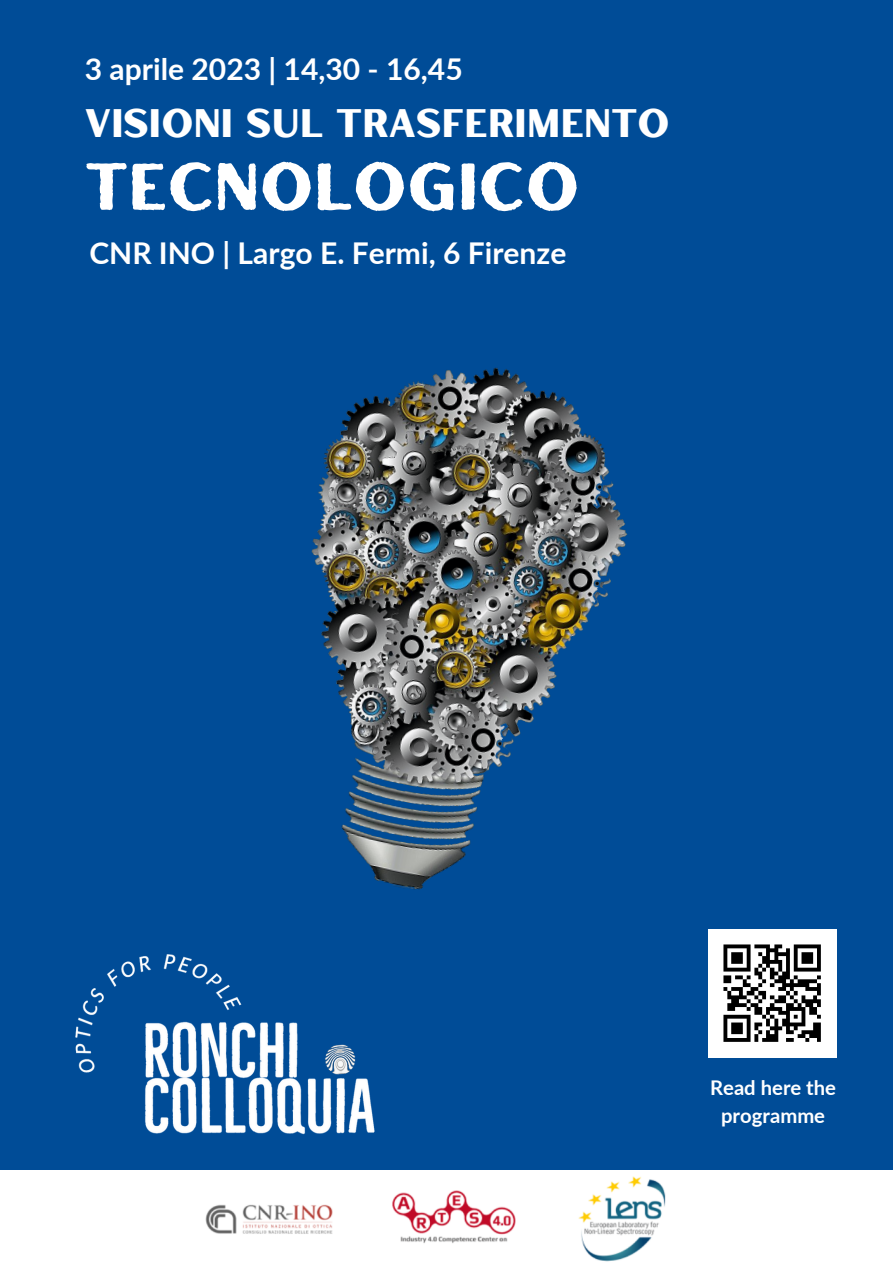
<style>
.page{position:relative;width:893px;height:1263px;background:#004c97}
.page>*{position:absolute;margin:0;border:0;box-sizing:border-box;transform-origin:0 0}
.t1{font:66px "Hertical Sans Rough";color:#fff}
.t2{font:39.83px "Hertical Sans";color:#fff}
.t3{font:700 30px "Lato";color:#fff}
.t4{font:700 20.25px/28.1px "Lato";color:#fff;text-align:center}
</style>
<div class="page">
<img style="left:0;top:984px;width:442px;height:187px">
<div style="left:0;top:1171px;width:892px;height:92px;background:#fff"></div>
<img style="left:205px;top:1176px;width:461px;height:86px">
<img style="left:107px;top:367px;width:521px;height:617px">
<img style="left:708px;top:929px;width:128px;height:128px">
<p class="t3" style="left:85px;top:51px;width:379px">3 aprile 2023 | 14,30 - 16,45</p>
<h2 class="t2" style="left:85px;top:95px;width:586px">VISIONI SUL TRASFERIMENTO</h2>
<h1 class="t1" style="left:85px;top:141px;width:496px">TECNOLOGICO</h1>
<p class="t3" style="left:89px;top:235px;width:478px">CNR INO | Largo E. Fermi, 6 Firenze</p>
<p class="t4" style="left:710px;top:1073px;width:127px">Read here the programme</p>
</div>
